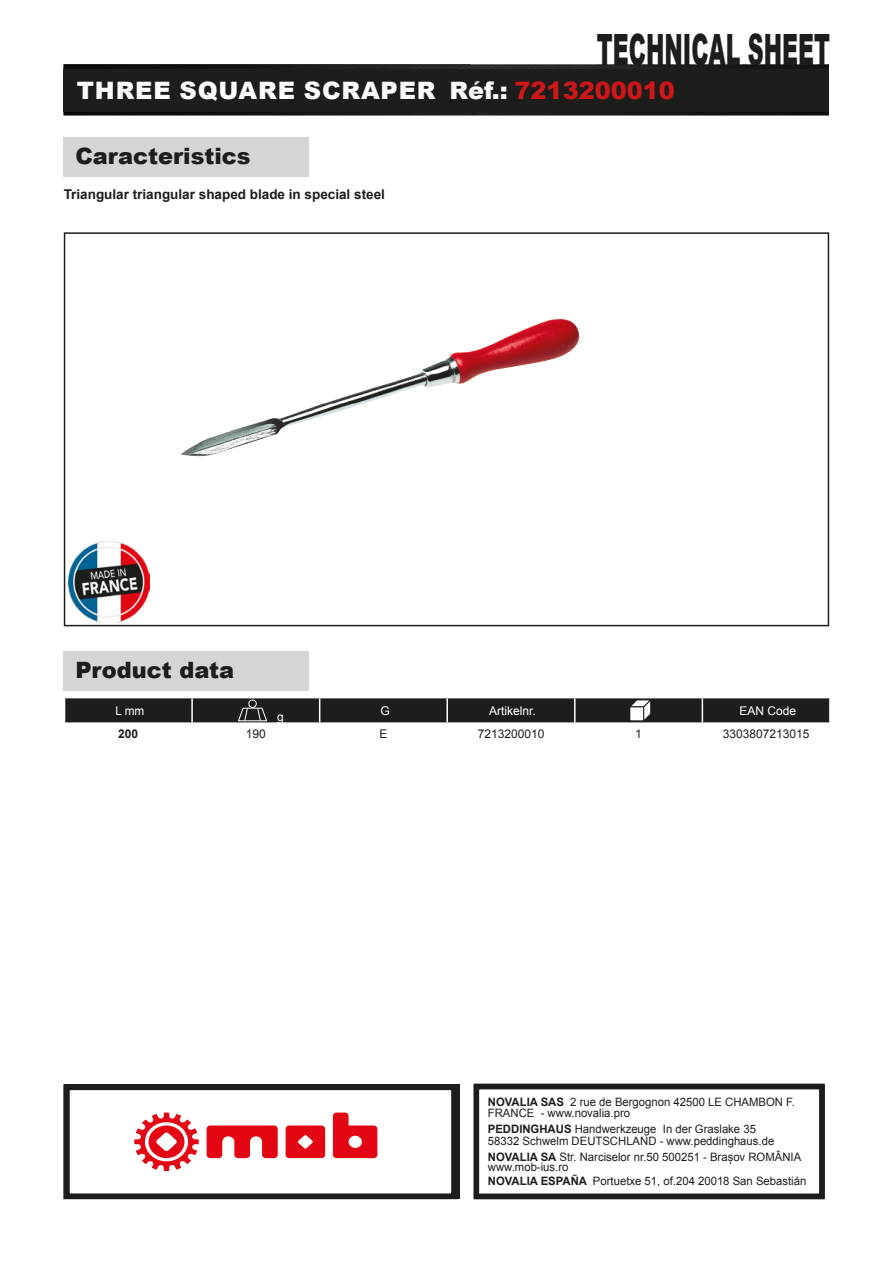
<style>
.page{position:relative;width:893px;height:1263px;background:#fff}
.page>*{position:absolute;margin:0;border:0;box-sizing:border-box;transform-origin:0 0}
.t1{font:900 43.2px "Arial";color:#1d1d1b;scale:.51 1}
.t2{font:900 24px "Arial";letter-spacing:.035em;color:#fcfcfc}
.t3{font:900 22.5px "Arial";color:#1d1d1b}
.t4{font:700 13.5px "Arial";color:#1d1d1b}
.t5{font:12.9px/14.2px "Arial";color:#1d1d1b}
.t6{font:700 12.9px "Arial";color:#1d1d1b}
.t7{font:12px "Arial";color:#1d1d1b}
.t8{font:12px "Arial";color:#fff}
.t9{font:700 12px "Arial";color:#1d1d1b}
.t10{font:11.55px/11.6px "Arial";color:#1d1d1b}
.s1{color:#cd171a}
.s2{font-weight:700}
</style>
<div class="page">
<img style="left:64px;top:64px;width:765px;height:51px">
<div style="left:64px;top:69px;width:765px;height:43px;background:#1d1d1b"></div>
<div style="left:64px;top:137px;width:245px;height:40px;background:#d5d5d5"></div>
<div style="left:64px;top:232px;width:765px;height:394px;border:2px solid #1d1d1b"></div>
<div style="left:64px;top:651px;width:245px;height:40px;background:#d5d5d5"></div>
<svg style="left:64px;top:698px;width:766px;height:25px;background:#2d2d2b"></svg>
<img style="left:180px;top:319px;width:400px;height:138px">
<img style="left:69px;top:541px;width:81px;height:81px">
<div style="left:473px;top:1084px;width:352px;height:115px;border:6px solid #1d1d1b"></div>
<div style="left:64px;top:1084px;width:393px;height:115px;border:6px solid #1d1d1b"></div>
<svg style="left:207px;top:1125px;width:71px;height:33px"></svg>
<svg style="left:286px;top:1125px;width:39px;height:33px"></svg>
<svg style="left:134px;top:1112px;width:65px;height:59px"></svg>
<svg style="left:333px;top:1112px;width:44px;height:46px"></svg>
<h1 class="t1" style="left:597px;top:18px;width:458px">TECHNICAL SHEET</h1>
<h2 class="t2" style="left:77px;top:73px;width:599px">THREE SQUARE SCRAPER Réf.: <span class="s1">7213200010</span></h2>
<h3 class="t3" style="left:75px;top:140px;width:177px">Caracteristics</h3>
<p class="t4" style="left:64px;top:184px;width:323px">Triangular triangular shaped blade in special steel</p>
<h3 class="t3" style="left:75px;top:654px;width:160px">Product data</h3>
<p class="t8" style="left:115px;top:702px;width:30px">L mm</p>
<p class="t8" style="left:277px;top:708px;width:8px">g</p>
<p class="t8" style="left:380px;top:702px;width:11px">G</p>
<p class="t8" style="left:489px;top:702px;width:48px">Artikelnr.</p>
<p class="t8" style="left:739px;top:702px;width:58px">EAN Code</p>
<p class="t9" style="left:118px;top:725px;width:22px">200</p>
<p class="t7" style="left:246px;top:725px;width:22px">190</p>
<p class="t7" style="left:379px;top:725px;width:10px">E</p>
<p class="t7" style="left:478px;top:725px;width:68px">7213200010</p>
<p class="t7" style="left:635px;top:725px;width:8px">1</p>
<p class="t7" style="left:723px;top:725px;width:88px">3303807213015</p>
<p class="t10" style="left:488px;top:1096px;width:309px"><span class="s2">NOVALIA SAS</span> 2 rue de Bergognon 42500 LE CHAMBON F.<br>FRANCE - www.novalia.pro</p>
<p class="t10" style="left:488px;top:1123px;width:288px"><span class="s2">PEDDINGHAUS</span> Handwerkzeuge In der Graslake 35<br>58332 Schwelm DEUTSCHLAND - www.peddinghaus.de</p>
<p class="t10" style="left:488px;top:1151px;width:315px;line-height:10.2px"><span class="s2">NOVALIA SA</span> Str. Narciselor nr.50 500251 - Brașov ROMÂNIA www.mob-ius.ro</p>
<p class="t10" style="left:488px;top:1175px;width:320px"><span class="s2">NOVALIA ESPAÑA</span> Portuetxe 51, of.204 20018 San Sebastián</p>
<p class="t6" style="left:504px;top:1105px;width:86px">NOVALIA SAS</p>
<p class="t5" style="left:504px;top:1121px;width:181px">2 rue de Bergognon 42500<br>LE CHAMBON FEUGEROLLES<br>FRANCE<br>www.novalia.pro</p>
</div>
